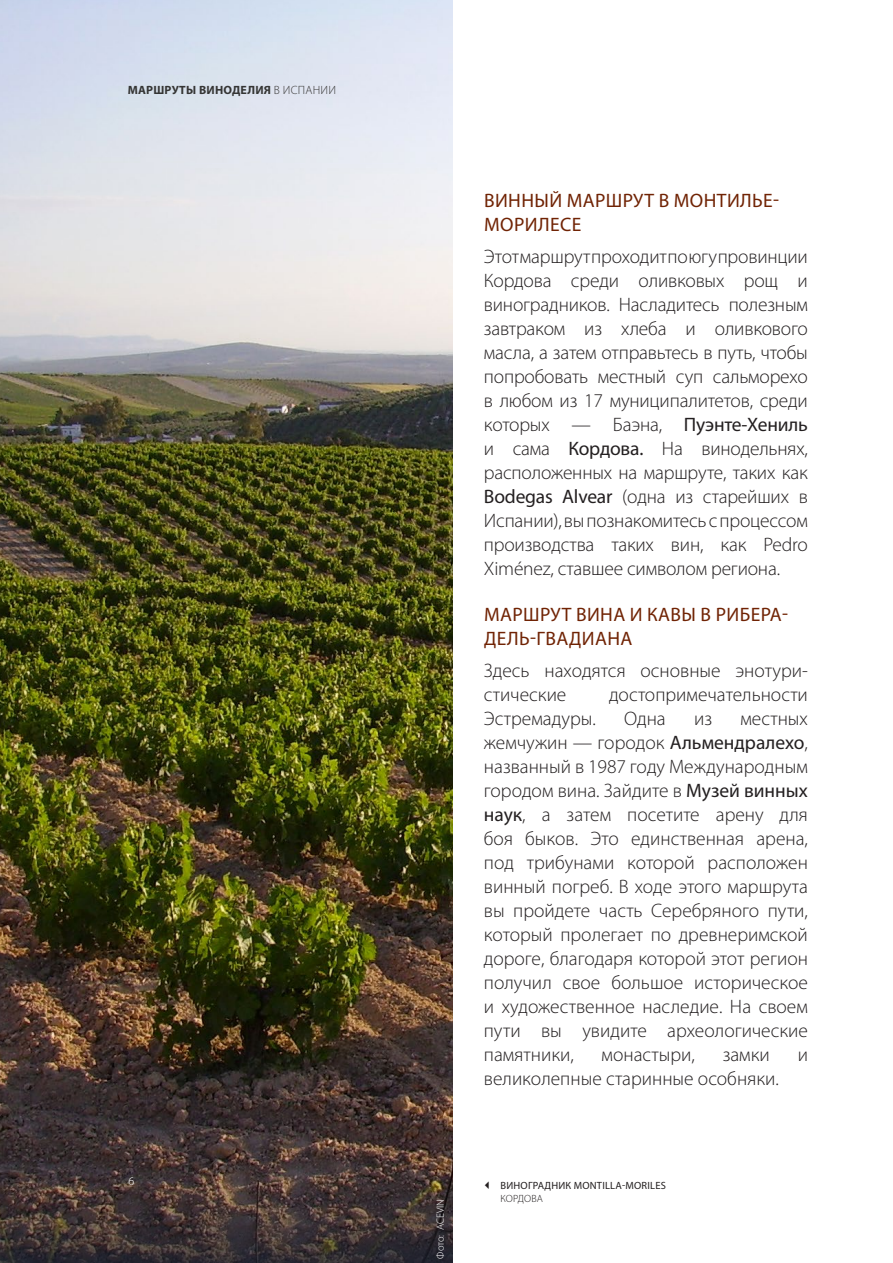
<style>
.page{position:relative;width:893px;height:1263px;background:#fff}
.page>*{position:absolute;margin:0;border:0;box-sizing:border-box;transform-origin:0 0}
.Body{font:300 19.5px/24px "Myriad Pro";color:#231f20;text-align:justify}
.t1{font:19.5px/24px "Myriad Pro";letter-spacing:.02em;color:#702304}
.t2{font:700 12px "Myriad Pro";letter-spacing:.02em;color:#353534}
.t3{font:300 12px "Myriad Pro";color:#fff}
.t4{font:10.5px "Myriad Pro";letter-spacing:.02em;color:#231f20}
.PIE_ARRIBA{font:300 10.5px "Myriad Pro";color:#fff}
.SUBPIE_ARRIBA{font:300 10.5px "Myriad Pro";letter-spacing:.015em;color:#231f20}
.s1{font-weight:300}
.s2{font-weight:400}
</style>
<div class="page">
<hr style="left:892px;top:249px;width:1px;height:279px;background:#161e2e">
<img style="left:0;top:0;width:453px;height:1084px">
<svg style="left:0;top:1084px;width:453px;height:179px;background:#413433"></svg>
<p class="t2" style="left:128px;top:82px;width:210px">МАРШРУТЫ ВИНОДЕЛИЯ <span class="s1">В ИСПАНИИ</span></p>
<p class="t3" style="left:128px;top:1174px;width:7px">6</p>
<p class="PIE_ARRIBA" style="left:434px;top:1259px;width:61px;rotate:-90deg">Фото: ACEVIN</p>
<h3 class="t1" style="left:484px;top:188px;width:297px">ВИННЫЙ МАРШРУТ В МОНТИЛЬЕ-<br>МОРИЛЕСЕ</h3>
<p class="Body" style="left:484px;top:245px;width:326px">Этот маршрут проходит по югу провинции Кордова среди оливковых рощ и виноградников. Насладитесь полезным завтраком из хлеба и оливкового масла, а затем отправьтесь в путь, чтобы попробовать местный суп сальморехо в любом из 17 муниципалитетов, среди которых — Баэна, <span class="s2">Пуэнте-Хениль </span>и сама <span class="s2">Кордова.</span> На винодельнях, расположенных на маршруте, таких как <span class="s2">Bodegas Alvear</span> (одна из старейших в Испании), вы познакомитесь с процессом производства таких вин, как Pedro Ximénez, ставшее символом региона.</p>
<h3 class="t1" style="left:484px;top:602px;width:306px">МАРШРУТ ВИНА И КАВЫ В РИБЕРА-<br>ДЕЛЬ-ГВАДИАНА</h3>
<p class="Body" style="left:484px;top:658px;width:326px">Здесь находятся основные энотури&shy;стические</p>
<p class="Body" style="left:609px;top:682px;width:200px">достопримечательности</p>
<p class="Body" style="left:484px;top:706px;width:113px">Эстремадуры.</p>
<p class="Body" style="left:624px;top:706px;width:43px">Одна</p>
<p class="Body" style="left:694px;top:706px;width:20px">из</p>
<p class="Body" style="left:484px;top:706px;width:326px;text-indent:256px">местных жемчужин — городок <span class="s2">Альмендралехо</span>, названный в 1987 году Международным городом вина. Зайдите в <span class="s2">Музей винных наук</span>, а затем посетите арену для боя быков. Это единственная арена, под трибунами которой расположен винный погреб. В ходе этого маршрута вы пройдете часть Серебряного пути, который пролегает по древнеримской дороге, благодаря которой этот регион получил свое большое историческое и художественное наследие. На своем пути вы увидите археологические памятники,</p>
<p class="Body" style="left:602px;top:1042px;width:95px">монастыри,</p>
<p class="Body" style="left:723px;top:1042px;width:49px">замки</p>
<p class="Body" style="left:798px;top:1042px;width:12px">и</p>
<p class="Body" style="left:484px;top:1066px;width:296px">великолепные старинные особняки.</p>
<p class="t4" style="left:500px;top:1179px;width:167px">ВИНОГРАДНИК MONTILLA-MORILES</p>
<p class="SUBPIE_ARRIBA" style="left:500px;top:1192px;width:44px">КОРДОВА</p>
</div>
